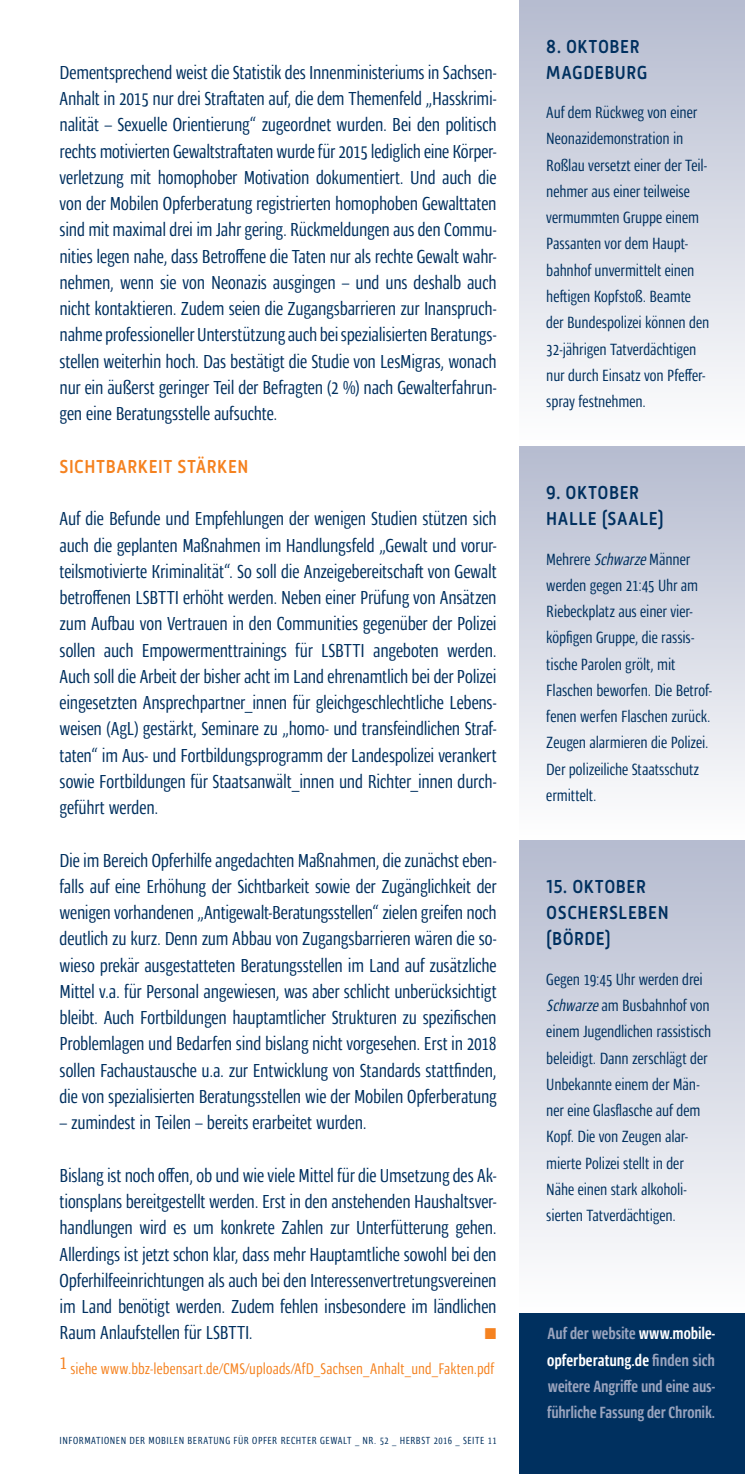
<style>
.page{position:relative;width:745px;height:1474px;background:#fff}
.page>*{position:absolute;margin:0;border:0;box-sizing:border-box;transform-origin:0 0}
.Fließtext{font:19.25px/26.2px "Ardoise Pro Tight";letter-spacing:-.01em;color:#00305f;text-align:justify}
.Chronikhead_rechts{font:500 19.25px/26.2px "Mic 32 New Rounded";letter-spacing:.03em;color:#00305f;scale:.9 1}
.Subhead{font:500 19.25px "Mic 32 New Rounded";letter-spacing:.03em;color:#f58220;scale:.9 1}
.Chroniktext_rechts{font:16.62px/26.2px "Ardoise Pro Tight";letter-spacing:-.005em;color:#00305f}
.Fließtext_bold{font:700 16.62px/26.2px "Ardoise Pro Tight";letter-spacing:-.01em;color:#9aa4be;text-align:justify;scale:.96 1}
.Fließtext-2{font:15.75px "Ardoise Pro Tight";letter-spacing:.01em;color:#f58220}
.Fließtext-3{font:15.75px "Zapf Dingbats ITC";color:#f58220;scale:.96 1}
.t1{font:10.5px "Ardoise Pro Tight";letter-spacing:.045em;color:#00305f}
.s1{font-style:italic}
.s2{color:#fff}
</style>
<div class="page">
<div style="left:518px;top:840px;width:226px;height:473px;background:linear-gradient(to bottom,#b5bbcf,#fefefe)"></div>
<div style="left:518px;top:446px;width:226px;height:394px;background:linear-gradient(to bottom,#b5bbcf,#fefefe)"></div>
<div style="left:518px;top:0;width:226px;height:446px;background:linear-gradient(to bottom,#b5bbcf,#fefefe)"></div>
<hr style="left:518px;top:0;width:226px;height:1px;background:#b6bcd0">
<div style="left:518px;top:1313px;width:226px;height:160px;background:#00305f"></div>
<p class="Fließtext" style="left:60px;top:57px;width:438px">Dementsprechend weist die Statistik des Innenministeriums in Sachsen-Anhalt in 2015 nur drei Straftaten auf, die dem Themenfeld „Hasskrimi&shy;nalität – Sexuelle Orientierung“ zugeordnet wurden. Bei den politisch rechts motivierten Gewaltstraftaten wurde für 2015 lediglich eine Körper&shy;verletzung mit homophober Motivation dokumentiert. Und auch die von der Mobilen Opferberatung registrierten homophoben Gewalttaten sind mit maximal drei im Jahr gering. Rückmeldungen aus den Commu&shy;nities legen nahe, dass Betroffene die Taten nur als rechte Gewalt wahr&shy;nehmen, wenn sie von Neonazis ausgingen – und uns deshalb auch nicht kontaktieren. Zudem seien die Zugangsbarrieren zur Inanspruch&shy;nahme professioneller Unterstützung auch bei spezialisierten Beratungs&shy;stellen weiterhin hoch. Das bestätigt die Studie von LesMigras, wonach nur ein äußerst geringer Teil der Befragten (2 %) nach Gewalterfahrun&shy;gen eine Beratungsstelle aufsuchte.</p>
<p class="Subhead" style="left:60px;top:455px;width:211px">SICHTBARKEIT STÄRKEN</p>
<p class="Fließtext" style="left:60px;top:503px;width:438px">Auf die Befunde und Empfehlungen der wenigen Studien stützen sich auch die geplanten Maßnahmen im Handlungsfeld „Gewalt und vorur&shy;teilsmotivierte Kriminalität“. So soll die Anzeigebereitschaft von Gewalt betroffenen LSBTTI erhöht werden. Neben einer Prüfung von Ansätzen zum Aufbau von Vertrauen in den Communities gegenüber der Polizei sollen auch Empowermenttrainings für LSBTTI angeboten werden.<br>Auch soll die Arbeit der bisher acht im Land ehrenamtlich bei der Polizei eingesetzten Ansprechpartner_innen für gleichgeschlechtliche Lebens&shy;weisen (AgL) gestärkt, Seminare zu „homo- und transfeindlichen Straf&shy;taten“ im Aus- und Fortbildungsprogramm der Landespolizei verankert sowie Fortbildungen für Staatsanwält_innen und Richter_innen durch&shy;geführt werden.</p>
<p class="Fließtext" style="left:60px;top:845px;width:438px">Die im Bereich Opferhilfe angedachten Maßnahmen, die zunächst eben&shy;falls auf eine Erhöhung der Sichtbarkeit sowie der Zugänglichkeit der wenigen vorhandenen „Antigewalt-Beratungsstellen“ zielen greifen noch deutlich zu kurz. Denn zum Abbau von Zugangsbarrieren wären die so&shy;wieso prekär ausgestatteten Beratungsstellen im Land auf zusätzliche Mittel v.a. für Personal angewiesen, was aber schlicht unberücksichtigt bleibt. Auch Fortbildungen hauptamtlicher Strukturen zu spezifischen Problemlagen und Bedarfen sind bislang nicht vorgesehen. Erst in 2018 sollen Fachaustausche u.a. zur Entwicklung von Standards stattfinden, die von spezialisierten Beratungsstellen wie der Mobilen Opferberatung</p>
<p class="Fließtext" style="left:60px;top:1107px;width:308px">– zumindest in Teilen – bereits erarbeitet wurden.</p>
<p class="Fließtext" style="left:60px;top:1160px;width:438px">Bislang ist noch offen, ob und wie viele Mittel für die Umsetzung des Ak&shy;tionsplans bereitgestellt werden. Erst in den anstehenden Haushaltsver&shy;handlungen wird es um konkrete Zahlen zur Unterfütterung gehen.<br>Allerdings ist jetzt schon klar, dass mehr Hauptamtliche sowohl bei den Opferhilfeeinrichtungen als auch bei den Interessenvertretungsvereinen im Land benötigt werden. Zudem fehlen insbesondere im ländlichen Raum Anlaufstellen für LSBTTI.</p>
<p class="Fließtext-3" style="left:484px;top:1326px;width:13px">■</p>
<p class="Fließtext-2" style="left:60px;top:1357px;width:436px"><sup>1</sup> siehe www.bbz-lebensart.de/CMS/uploads/AfD_Sachsen_Anhalt_und_Fakten.pdf</p>
<p class="t1" style="left:60px;top:1432px;width:438px">INFORMATIONEN DER MOBILEN BERATUNG FÜR OPFER RECHTER GEWALT _ NR. 52 _ HERBST 2016 _ SEITE 11</p>
<p class="Chronikhead_rechts" style="left:546px;top:33px;width:105px">8. OKTOBER</p>
<p class="Chronikhead_rechts" style="left:546px;top:59px;width:114px">MAGDEBURG</p>
<p class="Chroniktext_rechts" style="left:546px;top:98px;width:162px">Auf dem Rückweg von einer<br>Neonazidemonstration in<br>Roßlau versetzt einer der Teil&shy;nehmer aus einer teilweise vermummten Gruppe einem<br>Passanten vor dem Haupt&shy;bahnhof unvermittelt einen heftigen Kopfstoß. Beamte</p>
<p class="Chroniktext_rechts" style="left:546px;top:308px;width:164px">der Bundespolizei können den<br>32-jährigen Tatverdächtigen nur durch Einsatz von Pfeffer&shy;spray festnehmen.</p>
<p class="Chronikhead_rechts" style="left:546px;top:479px;width:104px">9. OKTOBER</p>
<p class="Chronikhead_rechts" style="left:546px;top:505px;width:132px">HALLE (SAALE)</p>
<p class="Chroniktext_rechts" style="left:546px;top:544px;width:167px">Mehrere <span class="s1">Schwarze</span>Männer werden gegen 21:45 Uhr am<br>Riebeckplatz aus einer vier&shy;köpfigen Gruppe, die rassis&shy;tische Parolen grölt, mit<br>Flaschen beworfen. Die Betrof&shy;fenen werfen Flaschen zurück.<br>Zeugen alarmieren die Polizei.<br>Der polizeiliche Staatsschutz ermittelt.</p>
<p class="Chronikhead_rechts" style="left:546px;top:873px;width:112px">15. OKTOBER</p>
<p class="Chronikhead_rechts" style="left:546px;top:899px;width:137px">OSCHERSLEBEN (BÖRDE)</p>
<p class="Chroniktext_rechts" style="left:546px;top:964px;width:166px">Gegen 19:45 Uhr werden drei<br><span class="s1">Schwarze</span>am Busbahnhof von einem Jugendlichen rassistisch beleidigt. Dann zerschlägt der<br>Unbekannte einem der Män&shy;ner eine Glasflasche auf dem<br>Kopf. Die von Zeugen alar&shy;mierte Polizei stellt in der<br>Nähe einen stark alkoholi&shy;sierten Tatverdächtigen.</p>
<p class="Fließtext_bold" style="left:546px;top:1318px;width:176px">Auf der website <span class="s2">www.mobile-- opferberatung.de</span> finden sich weitere Angriffe und eine aus&shy;führliche Fassung der Chronik.</p>
</div>
